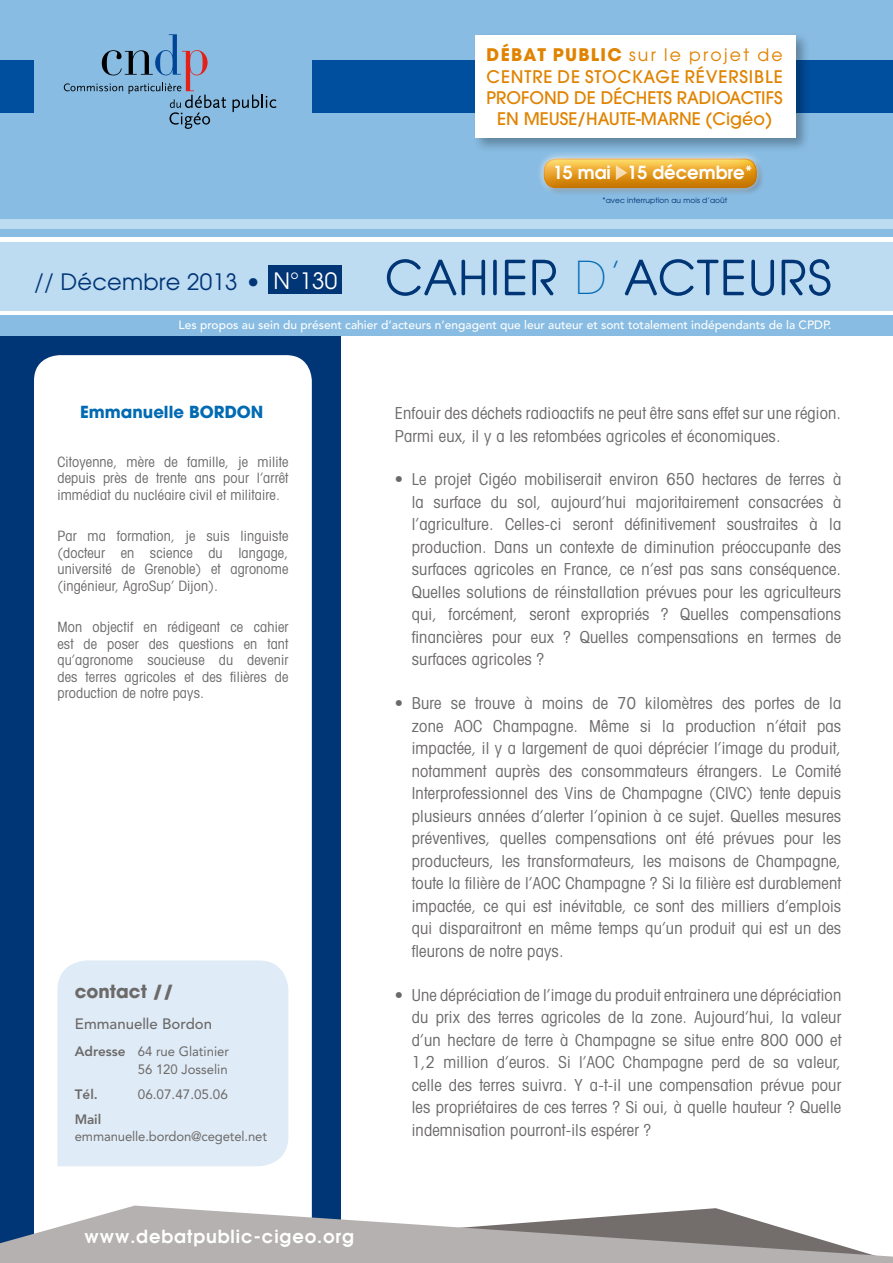
<style>
.page{position:relative;width:893px;height:1263px;background:#fff}
.page>*{position:absolute;margin:0;border:0;box-sizing:border-box;transform-origin:0 0}
.t1{font:22.5px "Avant Garde";letter-spacing:.01em;color:#003576}
.t2{font:600 18px "Avant Garde";letter-spacing:.05em;color:#fff}
.t3{font:600 18px "Avant Garde";color:#fff}
.t4{font:700 18px "Avant Garde";color:#6c6969}
.t5{font:500 17.25px/21.3px "Avant Garde";color:#e08300;text-align:center}
.t6{font:condensed 16.5px/22.5px "Avant Garde";letter-spacing:.01em;color:#6c6969;text-align:justify}
.t7{font:700 16.5px "Avant Garde";color:#006ab3}
.t8{font:500 15px "Avenir";color:#6c6969}
.t9{font:condensed 14.25px/16.5px "Avant Garde";letter-spacing:.01em;color:#6c6969;text-align:justify}
.t10{font:13.5px/18px "Avenir";color:#6c6969;text-align:right}
.t11{font:800 13.5px "Avenir";letter-spacing:-.01em;color:#6c6969}
.t12{font:500 12px "Avenir";color:#fff}
.t13{font:7.5px "Avant Garde";letter-spacing:.01em;color:#003576}
.s1{font-weight:700}
.s2{font-weight:400}
.s3{color:#fff}
.s4{font-weight:800}
</style>
<div class="page">
<div style="left:0;top:315px;width:893px;height:948px;background:#003576"></div>
<div style="left:342px;top:267px;width:551px;height:994px;background:#fff"></div>
<div style="left:0;top:0;width:893px;height:219px;background:#88bce2"></div>
<div style="left:0;top:315px;width:893px;height:20px;background:#88bce2"></div>
<div style="left:0;top:235px;width:893px;height:76px;background:#bddbf1"></div>
<hr style="left:0;top:237px;width:893px;height:4px;background:#fff">
<div style="left:0;top:226px;width:893px;height:11px;background:#88bce2"></div>
<div style="left:0;top:219px;width:893px;height:10px;background:#bddbf1"></div>
<div style="left:34px;top:355px;width:278px;height:908px;background:#fff;border-radius:26px"></div>
<div style="left:312px;top:60px;width:581px;height:53px;background:#004e9e"></div>
<div style="left:0;top:60px;width:34px;height:53px;background:#004e9e"></div>
<svg style="left:386px;top:259px;width:100px;height:37px"></svg>
<div style="left:493px;top:260px;width:4px;height:35px;border:2px solid #003576"></div>
<svg style="left:504px;top:259px;width:52px;height:37px"></svg>
<svg style="left:624px;top:259px;width:207px;height:37px"></svg>
<svg style="left:233px;top:95px;width:44px;height:17px"></svg>
<svg style="left:64px;top:34px;width:162px;height:95px"></svg>
<svg style="left:0;top:1205px;width:893px;height:58px;fill:#b5b1b0"></svg>
<div style="left:473px;top:32px;width:338px;height:121px;background:#000;opacity:.3"></div>
<div style="left:476px;top:35px;width:320px;height:103px;background:#fff"></div>
<div style="left:536px;top:150px;width:228px;height:46px;background:#fff;opacity:.75"></div>
<div style="left:542px;top:156px;width:216px;height:33px;background:#848687;opacity:.33"></div>
<svg style="left:616px;top:165px;width:11px;height:15px"></svg>
<div style="left:268px;top:265px;width:74px;height:29px;background:#003576"></div>
<div style="left:57px;top:960px;width:231px;height:206px;background:#dfebf6"></div>
<p class="t5" style="left:487px;top:44px;width:298px"><span class="s1">débat public</span> <span class="s2">sur le projet de<br></span>CENTRE DE STOCKAGE RÉVERSIBLE<br>PROFOND DE DÉCHETS RADIOACTIFS<br>EN MEUSE/HAUTE-MARNE (CIGÉO)</p>
<p class="t3" style="left:553px;top:161px;width:201px">15 mai 15 décembre*</p>
<h1 class="t1" style="left:34px;top:268px;width:305px">// Décembre 2013 • <span class="s3">N°130</span></h1>
<p class="t13" style="left:602px;top:195px;width:127px">*avec interruption au mois d’août</p>
<p class="t12" style="left:179px;top:318px;width:654px">Les propos au sein du présent cahier d’acteurs n’engagent que leur auteur et sont totalement indépendants de la CPDP.</p>
<p class="t7" style="left:80px;top:401px;width:185px">Emmanuelle Bordon</p>
<p class="t9" style="left:57px;top:453px;width:232px">Citoyenne, mère de famille, je milite depuis près de trente ans pour l’arrêt immédiat du nucléaire civil et militaire.</p>
<p class="t9" style="left:57px;top:528px;width:232px">Par ma formation, je suis linguiste (docteur en science du langage, université de Grenoble) et agronome (ingénieur, AgroSup’ Dijon).</p>
<p class="t9" style="left:57px;top:619px;width:232px">Mon objectif en rédigeant ce cahier est de poser des questions en tant qu’agronome soucieuse du devenir des terres agricoles et des filières de production de notre pays.</p>
<p class="t4" style="left:75px;top:980px;width:101px">contact //</p>
<p class="t8" style="left:75px;top:1015px;width:139px">Emmanuelle Bordon</p>
<p class="t10" style="left:75px;top:1042px;width:156px"><span class="s4">Adresse</span> 64 rue Glatinier<br>56 120 Josselin</p>
<p class="t11" style="left:75px;top:1086px;width:25px">Tél.</p>
<p class="t10" style="left:138px;top:1085px;width:92px">06.07.47.05.06</p>
<p class="t11" style="left:75px;top:1111px;width:28px">Mail</p>
<p class="t10" style="left:75px;top:1127px;width:194px">emmanuelle.bordon@cegetel.net</p>
<p class="t2" style="left:84px;top:1224px;width:271px">www.debatpublic-cigeo.org</p>
<p class="t6" style="left:395px;top:401px;width:448px">Enfouir des déchets radioactifs ne peut être sans effet sur une région.<br>Parmi eux, il y a les retombées agricoles et économiques.</p>
<p class="t6" style="left:412px;top:468px;width:431px;text-indent:-17px">• Le projet Cigéo mobiliserait environ 650 hectares de terres à la surface du sol, aujourd’hui majoritairement consacrées à l’agriculture. Celles-ci seront définitivement soustraites à la production. Dans un contexte de diminution préoccupante des surfaces agricoles en France, ce n’est pas sans conséquence.<br>Quelles solutions de réinstallation prévues pour les agriculteurs qui, forcément, seront expropriés ? Quelles compensations financières pour eux ? Quelles compensations en termes de surfaces agricoles ?</p>
<p class="t6" style="left:412px;top:692px;width:431px;text-indent:-17px">• Bure se trouve à moins de 70 kilomètres des portes de la zone AOC Champagne. Même si la production n’était pas impactée, il y a largement de quoi déprécier l’image du produit, notamment auprès des consommateurs étrangers. Le Comité Interprofessionnel des Vins de Champagne (CIVC) tente depuis plusieurs années d’alerter l’opinion à ce sujet. Quelles mesures préventives, quelles compensations ont été prévues pour les producteurs, les transformateurs, les maisons de Champagne, toute la filière de l’AOC Champagne ? Si la filière est durablement impactée, ce qui est inévitable, ce sont des milliers d’emplois qui disparaitront en même temps qu’un produit qui est un des fleurons de notre pays.</p>
<p class="t6" style="left:412px;top:983px;width:431px;text-indent:-17px">• Une dépréciation de l’image du produit entrainera une dépréciation du prix des terres agricoles de la zone. Aujourd’hui, la valeur d’un hectare de terre à Champagne se situe entre 800 000 et 1,2 million d’euros. Si l’AOC Champagne perd de sa valeur, celle des terres suivra. Y a-t-il une compensation prévue pour les propriétaires de ces terres ? Si oui, à quelle hauteur ? Quelle indemnisation pourront-ils espérer ?</p>
</div>
